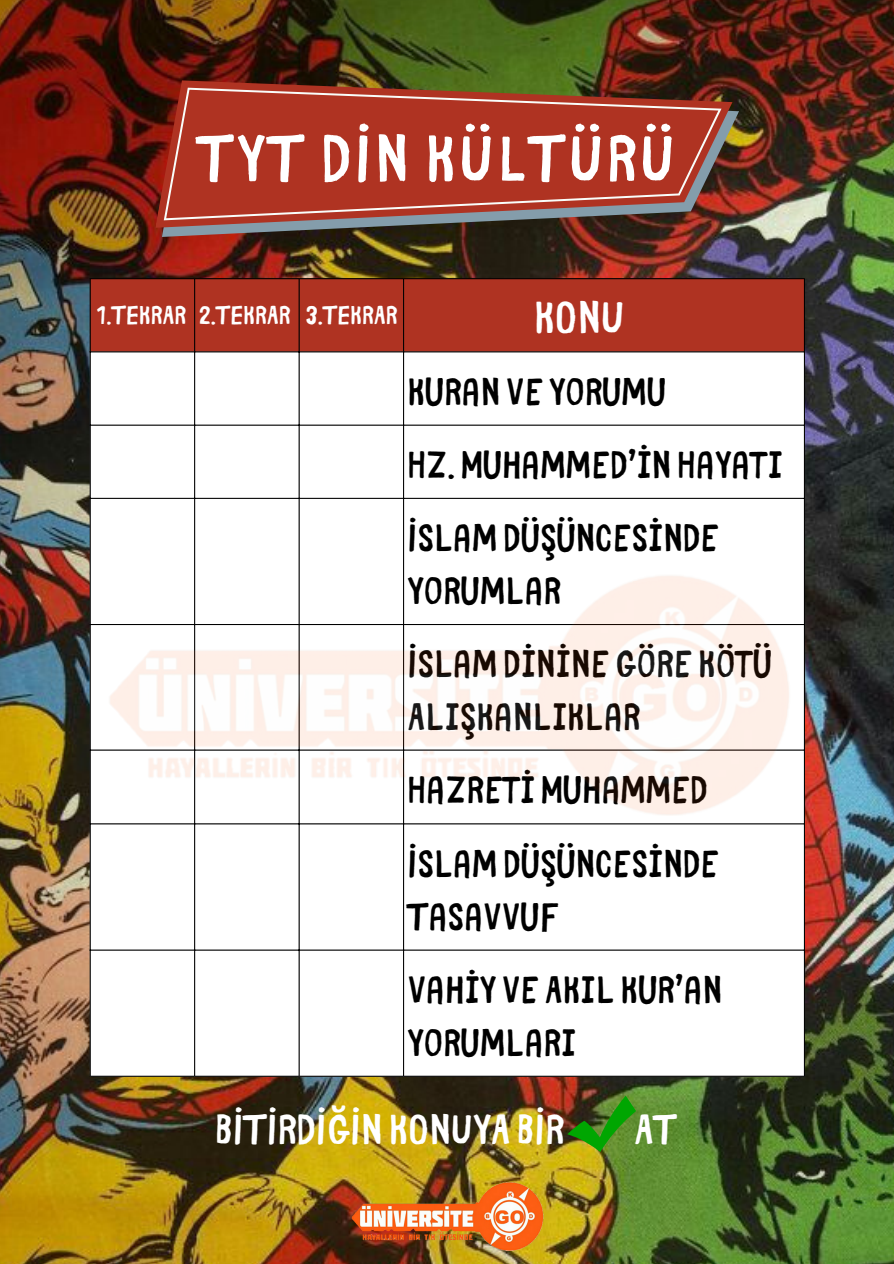
<style>
.page{position:relative;width:894px;height:1264px;background:#fff}
.page>*{position:absolute;margin:0;border:0;box-sizing:border-box;transform-origin:0 0}
.t1{font:66px "Bike Park";letter-spacing:.05em;color:#fff}
.t2{font:45px "Bike Park";color:#fff}
.t3{font:42px "Bike Park";color:#fff}
.t4{font:38.1px/52.9px "Bike Park";color:#000}
.t5{font:25.8px "Bike Park";color:#fff}
</style>
<div class="page">
<img style="left:0;top:0;width:893px;height:1263px">
<div style="left:91px;top:279px;width:712px;height:72px;background:#af3322"></div>
<svg style="left:91px;top:352px;width:712px;height:723px"></svg>
<hr style="left:90px;top:279px;width:1px;height:796px;background:#000">
<hr style="left:194px;top:279px;width:1px;height:796px;background:#000">
<hr style="left:298px;top:279px;width:1px;height:796px;background:#000">
<hr style="left:403px;top:279px;width:1px;height:796px;background:#000">
<hr style="left:803px;top:279px;width:1px;height:796px;background:#000">
<hr style="left:90px;top:278px;width:714px;height:1px;background:#000">
<hr style="left:90px;top:351px;width:714px;height:1px;background:#000">
<hr style="left:90px;top:424px;width:714px;height:1px;background:#000">
<hr style="left:90px;top:498px;width:714px;height:1px;background:#000">
<hr style="left:90px;top:823px;width:714px;height:1px;background:#000">
<hr style="left:90px;top:949px;width:714px;height:1px;background:#000">
<hr style="left:90px;top:1075px;width:714px;height:1px;background:#000">
<img style="left:162px;top:24px;width:577px;height:300px">
<img style="left:155px;top:15px;width:577px;height:300px">
<img style="left:164px;top:24px;width:557px;height:281px">
<img style="left:567px;top:1095px;width:69px;height:56px">
<img style="left:346px;top:1181px;width:201px;height:68px">
<img style="left:89px;top:571px;width:715px;height:244px">
<p class="t1" style="left:197px;top:103px;width:478px">TYT DİN KÜLTÜRÜ</p>
<p class="t5" style="left:96px;top:294px;width:91px">1.TEKRAR</p>
<p class="t5" style="left:199px;top:294px;width:93px">2.TEKRAR</p>
<p class="t5" style="left:306px;top:294px;width:93px">3.TEKRAR</p>
<p class="t2" style="left:534px;top:279px;width:92px">KONU</p>
<p class="t4" style="left:407px;top:361px;width:260px">KURAN VE YORUMU</p>
<p class="t4" style="left:407px;top:435px;width:377px">HZ. MUHAMMED’IN HAYATI</p>
<p class="t4" style="left:407px;top:508px;width:313px">İSLAMDÜŞÜNCESINDE<br>YORUMLAR</p>
<p class="t4" style="left:407px;top:634px;width:366px">İSLAMDININE GÖRE KÖTÜ<br>ALIŞKANLIKLAR</p>
<p class="t4" style="left:407px;top:759px;width:301px">HAZRETI MUHAMMED</p>
<p class="t4" style="left:407px;top:833px;width:313px">İSLAMDÜŞÜNCESINDE<br>TASAVVUF</p>
<p class="t4" style="left:407px;top:959px;width:316px">VAHIY VE AKIL KUR’AN<br>YORUMLARI</p>
<p class="t3" style="left:215px;top:1093px;width:350px">BİTİRDİĞİN KONUYA BİR</p>
<p class="t3" style="left:634px;top:1093px;width:44px">AT</p>
</div>
